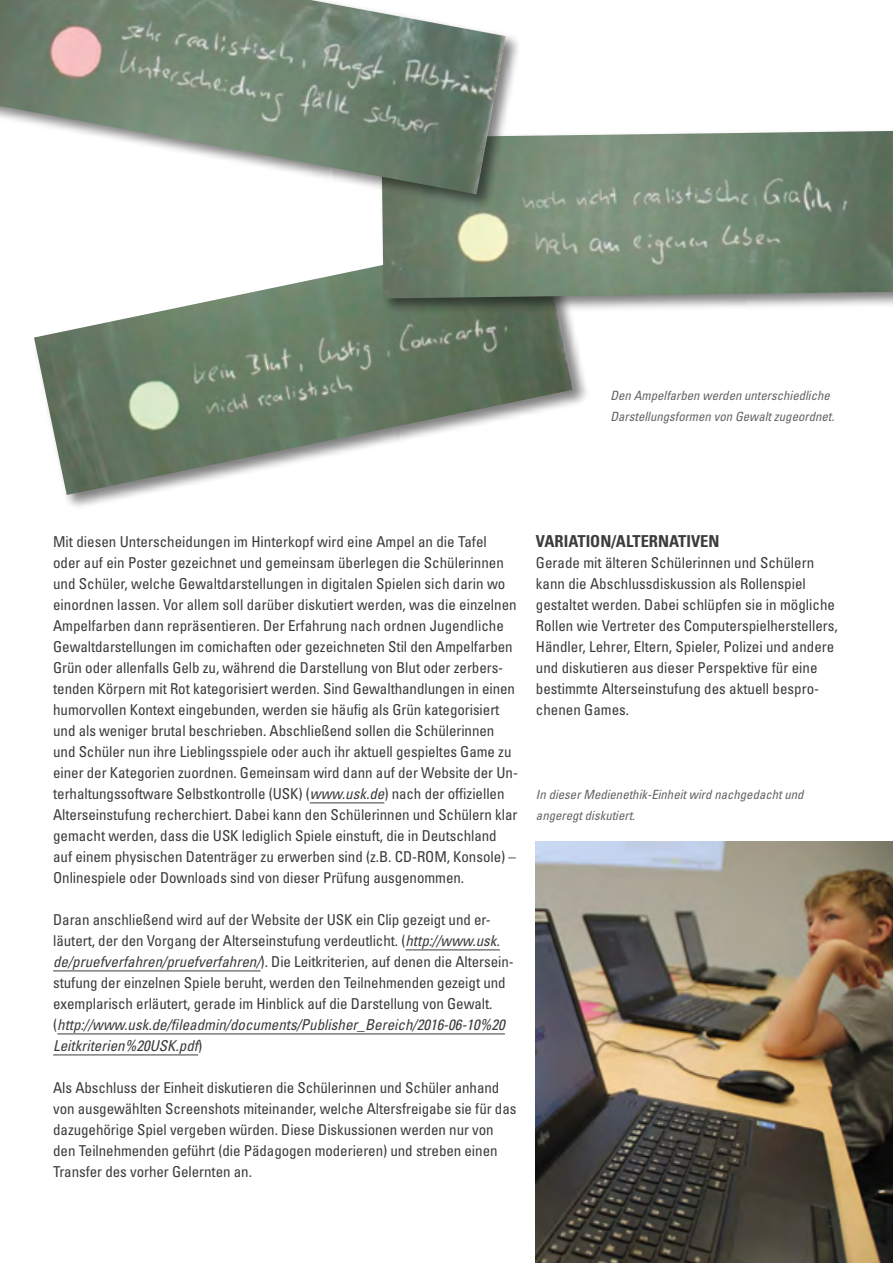
<style>
.page{position:relative;width:893px;height:1263px;background:#fff}
.page>*{position:absolute;margin:0;border:0;box-sizing:border-box;transform-origin:0 0}
.t1{font:700 condensed 16.5px "Univers";color:#3c3c3b}
.t2{font:condensed 15px/21px "Univers";letter-spacing:-.005em;color:#3c3c3b}
.t3{font:italic condensed 12.75px/21px "Univers";color:#646363}
.t4{font:condensed 12px "Univers";color:#3c3c3b}
.s1{font-style:italic}
</style>
<div class="page">
<div style="left:32px;top:230px;width:558px;height:282px;background:#000;opacity:.5"></div>
<img style="left:34px;top:232px;width:540px;height:263px">
<hr style="left:310px;top:803px;width:74px;height:1px;background:#3c3c3b">
<hr style="left:405px;top:950px;width:95px;height:1px;background:#3c3c3b">
<hr style="left:53px;top:971px;width:208px;height:1px;background:#3c3c3b">
<hr style="left:57px;top:1034px;width:448px;height:1px;background:#3c3c3b">
<hr style="left:53px;top:1055px;width:145px;height:1px;background:#3c3c3b">
<div style="left:379px;top:128px;width:514px;height:186px;background:#000;opacity:.5"></div>
<img style="left:381px;top:131px;width:512px;height:167px">
<img style="left:536px;top:841px;width:357px;height:422px">
<div style="left:0;top:0;width:521px;height:211px;background:#000;opacity:.5"></div>
<img style="left:0;top:0;width:506px;height:194px">
<p class="t3" style="left:610px;top:385px;width:225px">Den Ampelfarben werden unterschiedliche<br>Darstellungsformen von Gewalt zugeordnet.</p>
<p class="t2" style="left:53px;top:531px;width:466px">Mit diesen Unterscheidungen im Hinterkopf wird eine Ampel an die Tafel oder auf ein Poster gezeichnet und gemeinsam überlegen die Schülerinnen und Schüler, welche Gewaltdarstellungen in digitalen Spielen sich darin wo einordnen lassen. Vor allem soll darüber diskutiert werden, was die einzelnen Ampelfarben dann repräsentieren. Der Erfahrung nach ordnen Jugendliche Gewaltdarstellungen im comichaften oder gezeichneten Stil den Ampelfarben Grün oder allenfalls Gelb zu, während die Darstellung von Blut oder zerbers&shy;tenden Körpern mit Rot kategorisiert werden. Sind Gewalthandlungen in einen humorvollen Kontext eingebunden, werden sie häufig als Grün kategorisiert und als weniger brutal beschrieben. Abschließend sollen die Schülerinnen und Schüler nun ihre Lieblingsspiele oder auch ihr aktuell gespieltes Game zu einer der Kategorien zuordnen. Gemeinsam wird dann auf der Website der Un&shy;terhaltungssoftware Selbstkontrolle (USK) (<span class="s1">www.usk.de</span>) nach der offiziellen Alterseinstufung recherchiert. Dabei kann den Schülerinnen und Schülern klar gemacht werden, dass die USK lediglich Spiele einstuft, die in Deutschland auf einem physischen Datenträger zu erwerben sind (z.B. CD-ROM, Konsole) – Onlinespiele oder Downloads sind von dieser Prüfung ausgenommen.</p>
<p class="t2" style="left:53px;top:909px;width:462px">Daran anschließend wird auf der Website der USK ein Clip gezeigt und er&shy;läutert, der den Vorgang der Alterseinstufung verdeutlicht. (<span class="s1">http://www.usk. de/pruefverfahren/pruefverfahren/</span>). Die Leitkriterien, auf denen die Altersein&shy;stufung der einzelnen Spiele beruht, werden den Teilnehmenden gezeigt und exemplarisch erläutert, gerade im Hinblick auf die Darstellung von Gewalt. (<span class="s1">http://www.usk.de/fileadmin/documents/Publisher_Bereich/2016-06-10%20<br>Leitkriterien%20USK.pdf</span>)</p>
<p class="t2" style="left:53px;top:1077px;width:465px">Als Abschluss der Einheit diskutieren die Schülerinnen und Schüler anhand von ausgewählten Screenshots miteinander, welche Altersfreigabe sie für das dazugehörige Spiel vergeben würden. Diese Diskussionen werden nur von den Teilnehmenden geführt (die Pädagogen moderieren) und streben einen Transfer des vorher Gelernten an.</p>
<p class="t1" style="left:536px;top:531px;width:185px">VARIATION/ALTERNATIVEN</p>
<p class="t2" style="left:536px;top:552px;width:303px">Gerade mit älteren Schülerinnen und Schülern kann die Abschlussdiskussion als Rollenspiel gestaltet werden. Dabei schlüpfen sie in mögliche Rollen wie Vertreter des Computerspielherstellers, Händler, Lehrer, Eltern, Spieler, Polizei und andere und diskutieren aus dieser Perspektive für eine bestimmte Alterseinstufung des aktuell bespro&shy;chenen Games.</p>
<p class="t3" style="left:536px;top:784px;width:269px">In dieser Medienethik-Einheit wird nachgedacht und angeregt diskutiert.</p>
<p class="t4" style="left:829px;top:1215px;width:12px">33</p>
</div>
